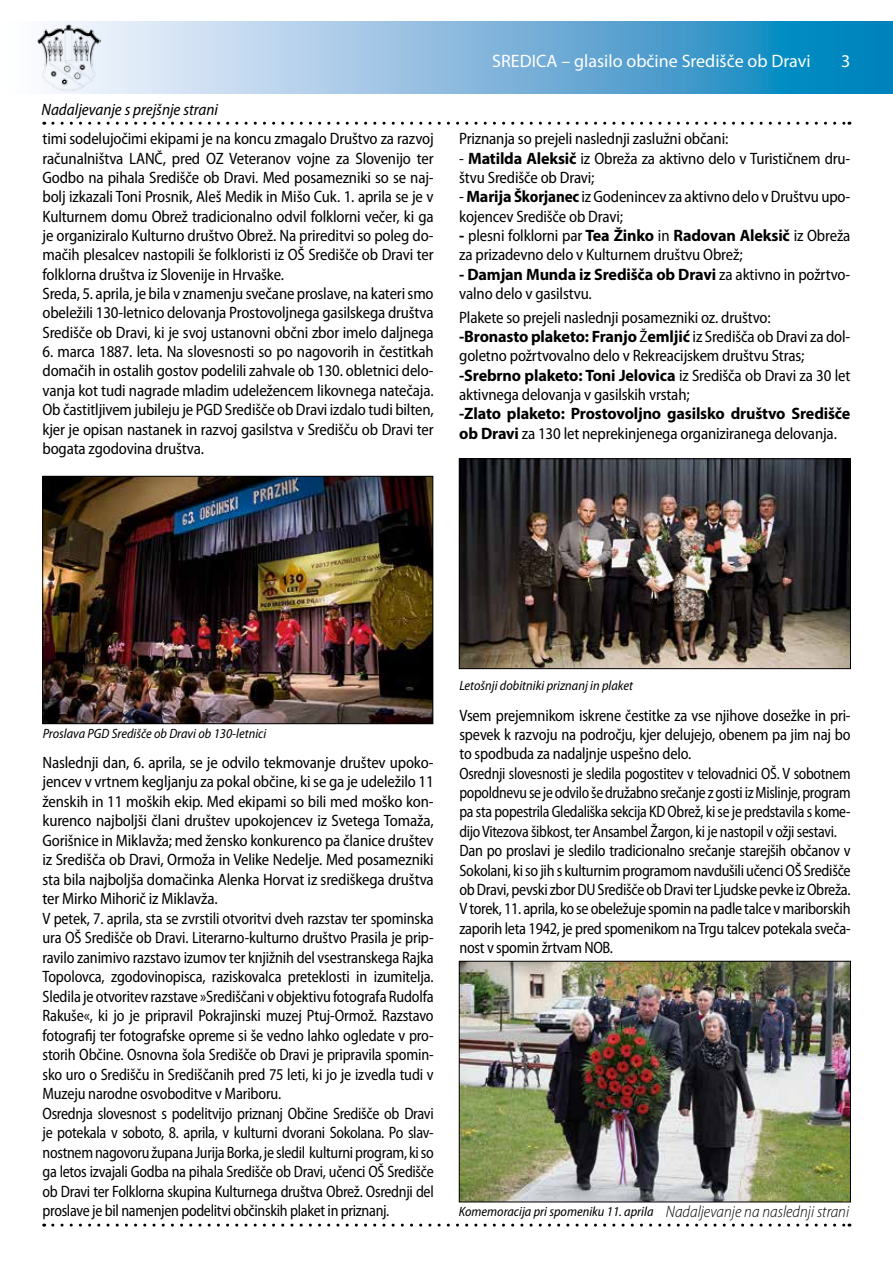
<style>
.page{position:relative;width:893px;height:1263px;background:#fff}
.page>*{position:absolute;margin:0;border:0;box-sizing:border-box;transform-origin:0 0}
.t1{font:18px "Myriad Pro";color:#fff}
.t2{font:semi-condensed 16.5px/19.4px "Myriad Pro";letter-spacing:-.01em;color:#000}
.t3{font:semi-condensed 16.5px/19.4px "Myriad Pro";letter-spacing:-.01em;color:#000;scale:.95 1}
.t4{font:700 16.5px/19.4px "Myriad Pro";letter-spacing:-.01em;color:#000}
.t5{font:italic semi-condensed 16.5px "Myriad Pro";color:#000}
.t6{font:italic semi-condensed 13.5px "Myriad Pro";color:#000}
.s1{font-weight:700;font-stretch:normal}
.s2{font-weight:700}
.s3{font-weight:400;font-stretch:semi-condensed}
.s4{font-weight:300;font-size:16.5px}
</style>
<div class="page">
<svg style="left:53px;top:1223px;width:797px;height:3px"></svg>
<svg style="left:37px;top:21px;width:856px;height:73px;background:#7fb8db"></svg>
<svg style="left:53px;top:122px;width:797px;height:3px"></svg>
<img style="left:44px;top:478px;width:387px;height:244px">
<div style="left:42px;top:476px;width:391px;height:248px;border:1px solid #000"></div>
<img style="left:461px;top:460px;width:388px;height:207px">
<div style="left:459px;top:458px;width:392px;height:211px;border:1px solid #000"></div>
<img style="left:461px;top:963px;width:388px;height:237px">
<div style="left:459px;top:961px;width:392px;height:241px;border:1px solid #000"></div>
<p class="t5" style="left:41px;top:100px;width:178px">Nadaljevanje s prejšnje strani</p>
<p class="t2" style="left:43px;top:129px;width:393px">timi sodelujočimi ekipami je na koncu zmagalo Društvo za razvoj računalništva LANČ, pred OZ Veteranov vojne za Slovenijo ter Godbo na pihala Središče ob Dravi. Med posamezniki so se naj&shy;bolj izkazali Toni Prosnik, Aleš Medik in Mišo Cuk. 1. aprila se je v Kulturnem domu Obrež tradicionalno odvil folklorni večer, ki ga je organiziralo Kulturno društvo Obrež. Na prireditvi so poleg do&shy;mačih plesalcev nastopili še folkloristi iz OŠ Središče ob Dravi ter folklorna društva iz Slovenije in Hrvaške.<br>Sreda, 5. aprila, je bila v znamenju svečane proslave, na kateri smo obeležili 130-letnico delovanja Prostovoljnega gasilskega društva Središče ob Dravi, ki je svoj ustanovni občni zbor imelo daljnega</p>
<p class="t2" style="left:43px;top:342px;width:393px;text-align:justify">6. marca 1887. leta. Na slovesnosti so po nagovorih in čestitkah domačih in ostalih gostov podelili zahvale ob 130. obletnici delo&shy;vanja kot tudi nagrade mladim udeležencem likovnega natečaja.<br>Ob častitljivem jubileju je PGD Središče ob Dravi izdalo tudi bilten, kjer je opisan nastanek in razvoj gasilstva v Središču ob Dravi ter bogata zgodovina društva.</p>
<p class="t1" style="left:492px;top:50px;width:320px">SREDICA – glasilo občine Središče ob Dravi</p>
<p class="t1" style="left:841px;top:50px;width:11px">3</p>
<p class="t2" style="left:459px;top:129px;width:271px">Priznanja so prejeli naslednji zaslužni občani:</p>
<p class="t2" style="left:459px;top:149px;width:393px">- <span class="s1">Matilda Aleksič</span> iz Obreža za aktivno delo v Turističnem dru&shy;štvu Središče ob Dravi;</p>
<p class="t2" style="left:459px;top:187px;width:393px">- <span class="s1">Marija</span> <span class="s2">Škorjanec</span> iz Godenincev za aktivno delo v Društvu upo&shy;kojencev Središče ob Dravi;</p>
<p class="t2" style="left:459px;top:226px;width:393px"><span class="s1">-</span> plesni folklorni par <span class="s1">Tea Žinko</span> in <span class="s1">Radovan Aleksič</span> iz Obreža za prizadevno delo v Kulturnem društvu Obrež;</p>
<p class="t2" style="left:459px;top:265px;width:393px"><span class="s1">- Damjan Munda iz Središča ob Dravi</span> za aktivno in požrtvo&shy;valno delo v gasilstvu.</p>
<p class="t2" style="left:459px;top:308px;width:393px">Plakete so prejeli naslednji posamezniki oz. društvo:<br><span class="s1">-Bronasto plaketo: Franjo</span> Ž<span class="s1">emljić</span> iz Središča ob Dravi za dol&shy;goletno požrtvovalno delo v Rekreacijskem društvu Stras; <span class="s1">-Srebrno plaketo: Toni Jelovica</span> iz Središča ob Dravi za 30 let aktivnega delovanja v gasilskih vrstah;</p>
<p class="t4" style="left:459px;top:404px;width:393px">-Zlato plaketo: Prostovoljno gasilsko društvo Središče ob Dravi <span class="s3">za 130 let neprekinjenega organiziranega delovanja.</span></p>
<p class="t6" style="left:43px;top:726px;width:225px">Proslava PGD Središče ob Dravi ob 130-letnici</p>
<p class="t2" style="left:43px;top:752px;width:393px">Naslednji dan, 6. aprila, se je odvilo tekmovanje društev upoko&shy;jencev v vrtnem kegljanju za pokal občine, ki se ga je udeležilo 11 ženskih in 11 moških ekip. Med ekipami so bili med moško kon&shy;kurenco najboljši člani društev upokojencev iz Svetega Tomaža, Gorišnice in Miklavža; med žensko konkurenco pa članice društev iz Središča ob Dravi, Ormoža in Velike Nedelje. Med posamezniki sta bila najboljša domačinka Alenka Horvat iz središkega društva ter Mirko Mihorič iz Miklavža.<br>V petek, 7. aprila, sta se zvrstili otvoritvi dveh razstav ter spominska ura OŠ Središče ob Dravi. Literarno-kulturno društvo Prasila je prip&shy;ravilo zanimivo razstavo izumov ter knjižnih del vsestranskega Rajka Topolovca, zgodovinopisca, raziskovalca preteklosti in izumitelja.<br>Sledila je otvoritev razstave »Središčani v objektivu fotografa Rudolfa Rakuše«, ki jo je pripravil Pokrajinski muzej Ptuj-Ormož. Razstavo fotografij ter fotografske opreme si še vedno lahko ogledate v pro&shy;storih Občine. Osnovna šola Središče ob Dravi je pripravila spomin&shy;sko uro o Središču in Središčanih pred 75 leti, ki jo je izvedla tudi v Muzeju narodne osvoboditve v Mariboru.<br>Osrednja slovesnost s podelitvijo priznanj Občine Središče ob Dravi je potekala v soboto, 8. aprila, v kulturni dvorani Sokolana. Po slav&shy;nostnem nagovoru župana Jurija Borka, je sledil kulturni program, ki so ga letos izvajali Godba na pihala Središče ob Dravi, učenci OŠ Središče ob Dravi ter Folklorna skupina Kulturnega društva Obrež. Osrednji del proslave je bil namenjen podelitvi občinskih plaket in priznanj.</p>
<p class="t6" style="left:459px;top:678px;width:175px">Letošnji dobitniki priznanj in plaket</p>
<p class="t3" style="left:459px;top:706px;width:413px">Vsem prejemnikom iskrene čestitke za vse njihove dosežke in pri&shy;spevek k razvoju na področju, kjer delujejo, obenem pa jim naj bo to spodbuda za nadaljnje uspešno delo.<br>Osrednji slovesnosti je sledila pogostitev v telovadnici OŠ. V sobotnem popoldnevu se je odvilo še družabno srečanje z gosti iz Mislinje, program pa sta popestrila Gledališka sekcija KD Obrež, ki se je predstavila s kome&shy;dijo Vitezova šibkost, ter Ansambel Žargon, ki je nastopil v ožji sestavi.<br>Dan po proslavi je sledilo tradicionalno srečanje starejših občanov v Sokolani, ki so jih s kulturnim programom navdušili učenci OŠ Središče ob Dravi, pevski zbor DU Središče ob Dravi ter Ljudske pevke iz Obreža.<br>V torek, 11. aprila, ko se obeležuje spomin na padle talce v mariborskih zaporih leta 1942, je pred spomenikom na Trgu talcev potekala sveča&shy;nost v spomin žrtvam NOB.</p>
<p class="t6" style="left:459px;top:1205px;width:392px">Komemoracija pri spomeniku 11. aprila <span class="s4">Nadaljevanje na naslednji strani</span></p>
</div>
